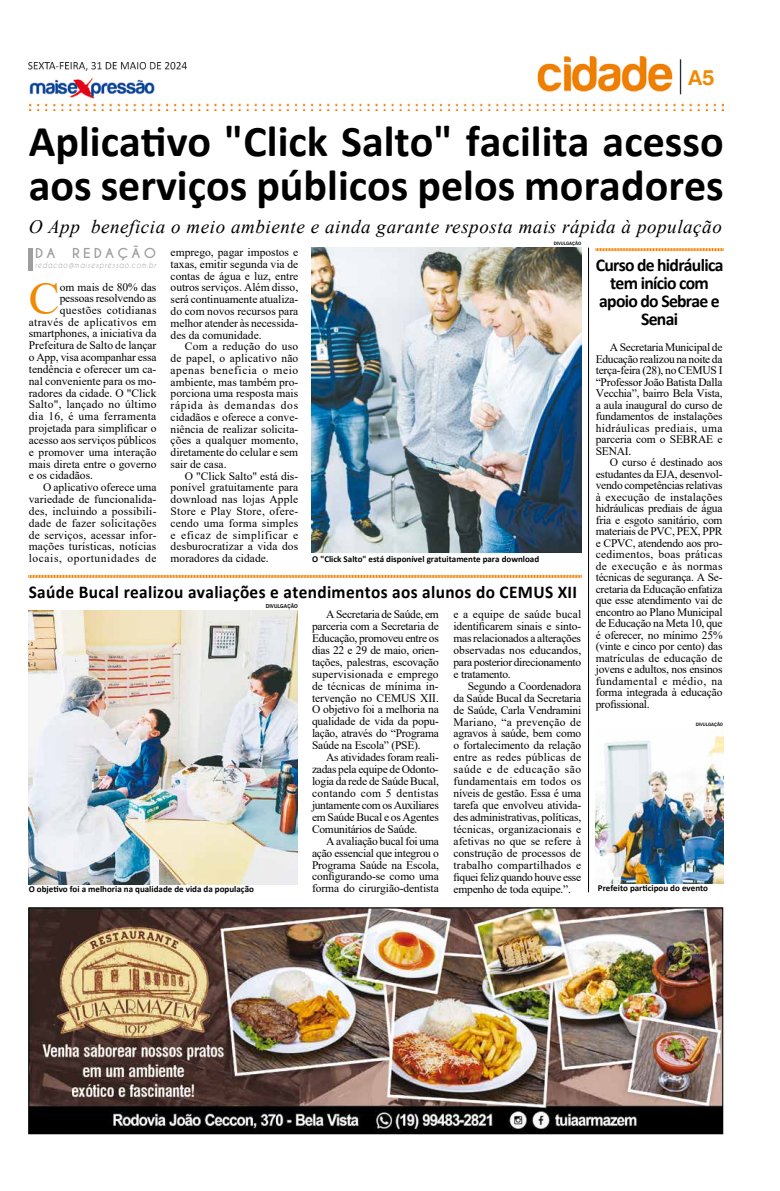
<style>
.page{position:relative;width:780px;height:1191px;background:#fff}
.page>*{position:absolute;margin:0;border:0;box-sizing:border-box;transform-origin:0 0}
.t1{font:46.2px "Times New Roman";color:#f08a03}
.t2{font:700 44px/44px "Calibri";color:#000}
.t3{font:22px "Harabara";color:#f08a03}
.t4{font:italic 19px "Times New Roman";letter-spacing:.03em;color:#000}
.t5{font:700 18px "Calibri";letter-spacing:.02em;color:#000;scale:.96 1}
.t6{font:700 18px/18px "Calibri";letter-spacing:-.04em;color:#000;text-align:center}
.t7{font:700 12.9px "Caviar Dreams";letter-spacing:.24em;color:#9c9e9f;scale:1.04 1}
.t8{font:11.5px/11.9px "Times New Roman";color:#000;text-align:justify}
.t9{font:11.5px "Times New Roman";letter-spacing:.02em;color:#000}
.t10{font:11.5px "Times New Roman";letter-spacing:.025em;color:#000}
.t11{font:11.5px "Times New Roman";letter-spacing:.05em;color:#000}
.t12{font:11.5px "Times New Roman";letter-spacing:.03em;color:#000}
.t13{font:700 9px "Calibri";color:#000}
.t14{font:italic 8.3px "Caviar Dreams";letter-spacing:.11em;color:#9c9e9f;scale:.83 1}
.t15{font:500 5.8px "Franklin Gothic";color:#000}
.t16{font:500 4.9px "Franklin Gothic";color:#000}
</style>
<div class="page">
<img style="left:29px;top:57px;width:694px;height:54px">
<img style="left:30px;top:909px;width:691px;height:223px">
<div style="left:28px;top:907px;width:695px;height:227px;border:1px solid #000"></div>
<img style="left:29px;top:62px;width:158px;height:9px">
<hr style="left:29px;top:248px;width:4px;height:23px;background:#9c9e9f">
<img style="left:312px;top:248px;width:269px;height:304px">
<svg style="left:28px;top:574px;width:553px;height:4px"></svg>
<img style="left:28px;top:610px;width:269px;height:274px">
<svg style="left:595px;top:248px;width:128px;height:3px"></svg>
<img style="left:595px;top:730px;width:128px;height:153px">
<hr style="left:588px;top:248px;width:1px;height:644px;background:#000">
<h3 class="t3" style="left:688px;top:66px;width:28px">A5</h3>
<h2 class="t2" style="left:29px;top:119px;width:696px">Aplicativo "Click Salto" facilita acesso aos serviços públicos pelos moradores</h2>
<h3 class="t4" style="left:29px;top:214px;width:694px">O App beneficia o meio ambiente e ainda garante resposta mais rápida à população</h3>
<p class="t7" style="left:35px;top:245px;width:21px">DA</p>
<p class="t7" style="left:72px;top:245px;width:82px">REDAÇÃO</p>
<p class="t14" style="left:35px;top:260px;width:147px">redacao@maisexpressao.com.br</p>
<h1 class="t1" style="left:29px;top:266px;width:32px">C</h1>
<p class="t8" style="left:60px;top:281px;width:98px">om mais de 80% das</p>
<p class="t8" style="left:60px;top:292px;width:98px">pessoas resolvendo as</p>
<p class="t12" style="left:60px;top:302px;width:98px">questões cotidianas</p>
<p class="t10" style="left:29px;top:314px;width:129px">através de aplicativos em</p>
<p class="t8" style="left:29px;top:327px;width:129px">smartphones, a iniciativa da</p>
<p class="t8" style="left:29px;top:339px;width:129px">Prefeitura de Salto de lançar</p>
<p class="t8" style="left:29px;top:351px;width:129px">o App, visa acompanhar essa</p>
<p class="t8" style="left:29px;top:363px;width:129px">tendência e oferecer um ca-</p>
<p class="t8" style="left:29px;top:374px;width:129px">nal conveniente para os mo-</p>
<p class="t8" style="left:29px;top:386px;width:129px">radores da cidade. O "Click</p>
<p class="t9" style="left:29px;top:396px;width:129px">Salto", lançado no último</p>
<p class="t10" style="left:29px;top:408px;width:129px">dia 16, é uma ferramenta</p>
<p class="t8" style="left:29px;top:422px;width:129px">projetada para simplificar o</p>
<p class="t8" style="left:29px;top:434px;width:129px">acesso aos serviços públicos</p>
<p class="t8" style="left:29px;top:445px;width:129px">e promover uma interação</p>
<p class="t8" style="left:29px;top:457px;width:129px">mais direta entre o governo</p>
<p class="t8" style="left:29px;top:469px;width:66px">e os cidadãos.</p>
<p class="t8" style="left:43px;top:481px;width:115px">O aplicativo oferece uma</p>
<p class="t8" style="left:29px;top:493px;width:129px">variedade de funcionalida-</p>
<p class="t8" style="left:29px;top:505px;width:129px">des, incluindo a possibili-</p>
<p class="t9" style="left:29px;top:515px;width:129px">dade de fazer solicitações</p>
<p class="t8" style="left:29px;top:528px;width:129px">de serviços, acessar infor-</p>
<p class="t8" style="left:29px;top:540px;width:129px">mações turísticas, notícias</p>
<p class="t11" style="left:29px;top:550px;width:129px">locais, oportunidades de</p>
<p class="t8" style="left:171px;top:246px;width:129px">emprego, pagar impostos e taxas, emitir segunda via de contas de água e luz, entre outros serviços. Além disso, será continuamente atualiza&shy;do com novos recursos para melhor atender às necessida&shy;des da comunidade.</p>
<p class="t8" style="left:171px;top:340px;width:129px;text-indent:14px">Com a redução do uso de papel, o aplicativo não apenas beneficia o meio ambiente, mas também pro&shy;porciona uma resposta mais rápida às demandas dos cidadãos e oferece a conve&shy;niência de realizar solicita&shy;ções a qualquer momento, diretamente do celular e sem sair de casa.</p>
<p class="t8" style="left:171px;top:469px;width:129px;text-indent:14px">O "Click Salto" está dis&shy;ponível gratuitamente para download nas lojas Apple Store e Play Store, ofere&shy;cendo uma forma simples e eficaz de simplificar e desburocratizar a vida dos moradores da cidade.</p>
<p class="t13" style="left:312px;top:553px;width:228px">O "Click Salto" está disponível gratuitamente para download</p>
<p class="t16" style="left:553px;top:241px;width:29px">DIVULGAÇÃO</p>
<h3 class="t5" style="left:29px;top:579px;width:573px">Saúde Bucal realizou avaliações e atendimentos aos alunos do CEMUS XII</h3>
<p class="t8" style="left:312px;top:608px;width:128px;text-indent:14px">A Secretaria de Saúde, em parceria com a Secretaria de Educação, promoveu entre os dias 22 e 29 de maio, orien&shy;tações, palestras, escovação supervisionada e emprego de técnicas de mínima in&shy;tervenção no CEMUS XII.<br>O objetivo foi a melhoria na qualidade de vida da popu&shy;lação, através do “Programa Saúde na Escola” (PSE).</p>
<p class="t8" style="left:312px;top:751px;width:128px;text-indent:14px">As atividades foram reali&shy;zadas pela equipe de Odonto&shy;logia da rede de Saúde Bucal, contando com 5 dentistas juntamente com os Auxiliares em Saúde Bucal e os Agentes Comunitários de Saúde.</p>
<p class="t8" style="left:312px;top:834px;width:128px;text-indent:14px">A avaliação bucal foi uma ação essencial que integrou o Programa Saúde na Escola, configurando-se como uma forma do cirurgião-dentista</p>
<p class="t15" style="left:266px;top:602px;width:34px">DIVULGAÇÃO</p>
<p class="t8" style="left:453px;top:608px;width:129px">e a equipe de saúde bucal identificarem sinais e sinto&shy;mas relacionados a alterações observadas nos educandos, para posterior direcionamento e tratamento.</p>
<p class="t8" style="left:453px;top:679px;width:129px;text-indent:14px">Segundo a Coordenadora da Saúde Bucal da Secretaria de Saúde, Carla Vendramini Mariano, “a prevenção de agravos à saúde, bem como o fortalecimento da relação entre as redes públicas de saúde e de educação são fundamentais em todos os níveis de gestão. Essa é uma tarefa que envolveu ativida&shy;des administrativas, políticas, técnicas, organizacionais e afetivas no que se refere à construção de processos de trabalho compartilhados e fiquei feliz quando houve esse empenho de toda equipe.”.</p>
<p class="t13" style="left:29px;top:883px;width:227px">O objetivo foi a melhoria na qualidade de vida da população</p>
<h3 class="t6" style="left:595px;top:256px;width:129px">Curso de hidráulica tem início com apoio do Sebrae e<br>Senai</h3>
<p class="t8" style="left:595px;top:341px;width:128px;line-height:11.5px;text-indent:14px">A Secretaria Municipal de Educação realizou na noite da terça-feira (28), no CEMUS I “Professor João Batista Dalla Vecchia”, bairro Bela Vista, a aula inaugural do curso de fundamentos de instalações hidráulicas prediais, uma parceria com o SEBRAE e SENAI.</p>
<p class="t8" style="left:595px;top:456px;width:128px;line-height:11.5px;text-indent:14px">O curso é destinado aos estudantes da EJA, desenvol&shy;vendo competências relativas à execução de instalações hidráulicas prediais de água fria e esgoto sanitário, com materiais de PVC, PEX, PPR e CPVC, atendendo aos pro&shy;cedimentos, boas práticas de execução e às normas técnicas de segurança. A Se&shy;cretaria da Educação enfatiza que esse atendimento vai de encontro ao Plano Municipal de Educação na Meta 10, que é oferecer, no mínimo 25% (vinte e cinco por cento) das matrículas de educação de jovens e adultos, nos ensinos fundamental e médio, na forma integrada à educação profissional.</p>
<p class="t16" style="left:695px;top:721px;width:29px">DIVULGAÇÃO</p>
<p class="t13" style="left:598px;top:882px;width:112px">Prefeito participou do evento</p>
</div>
